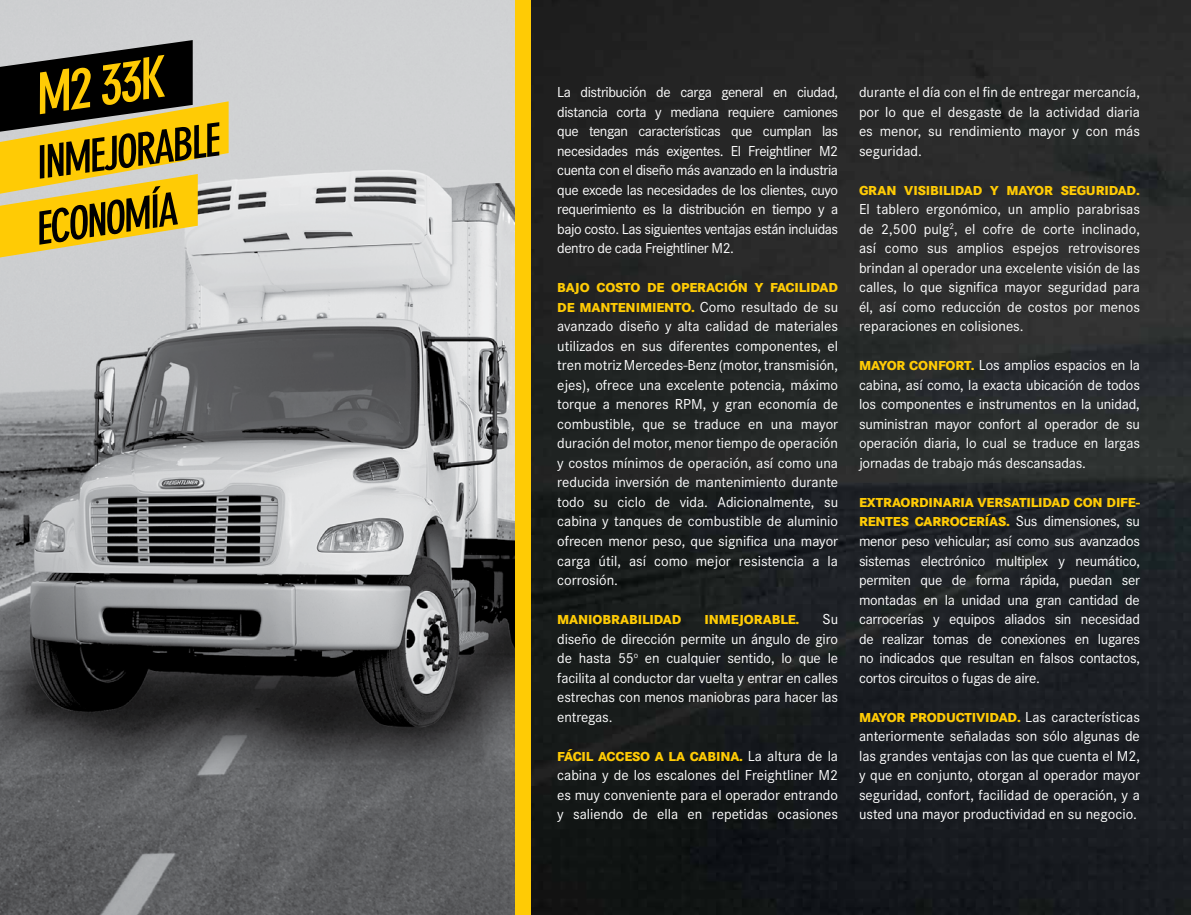
<style>
.page{position:relative;width:1191px;height:915px;background:#fff}
.page>*{position:absolute;margin:0;border:0;box-sizing:border-box;transform-origin:0 0}
.t1{font:italic 700 condensed 56.1px "DIN Neuzeit Grotesk Std";color:#ffcb05}
.t2{font:700 condensed 44.7px "DIN Neuzeit Grotesk Std";color:#000}
.t3{font:italic 700 condensed 44.55px "DIN Neuzeit Grotesk Std";color:#000}
.t4{font:15px/19.5px "Corporate S";color:#fff;text-align:justify}
.t5{font:800 13.5px/19.5px "Corporate S";letter-spacing:-.01em;color:#ffcb05}
.s1{font-weight:800;font-size:13.5px;color:#ffcb05}
.s2{font-weight:400;font-size:15px;color:#fff}
</style>
<div class="page">
<img style="left:531px;top:0;width:660px;height:914px">
<img style="left:0;top:0;width:516px;height:914px">
<svg style="left:0;top:40px;width:229px;height:217px;background:#af9841"></svg>
<div style="left:516px;top:0;width:15px;height:914px;background:#ffcb05"></div>
<h1 class="t1" style="left:29px;top:63px;width:132px;rotate:-8deg">M2 33K</h1>
<h2 class="t2" style="left:32px;top:137px;width:187px;rotate:-7deg">INMEJORABLE</h2>
<h3 class="t3" style="left:31px;top:203px;width:145px;rotate:-8deg">ECONOMÍA</h3>
<p class="t4" style="left:557px;top:82px;width:282px">La distribución de carga general en ciudad, distancia corta y mediana requiere camiones que tengan características que cumplan las necesidades más exigentes. El Freightliner M2 cuenta con el diseño más avanzado en la industria que excede las necesidades de los clientes, cuyo requerimiento es la distribución en tiempo y a bajo costo. Las siguientes ventajas están incluidas dentro de cada Freightliner M2.</p>
<p class="t5" style="left:557px;top:278px;width:282px">BAJO COSTO DE OPERACIÓN Y FACILIDAD</p>
<p class="t4" style="left:557px;top:297px;width:282px"><span class="s1">DE MANTENIMIENTO.</span> Como resultado de su avanzado diseño y alta calidad de materiales utilizados en sus diferentes componentes, el tren motriz Mercedes-Benz (motor, transmisión, ejes), ofrece una excelente potencia, máximo torque a menores RPM, y gran economía de combustible, que se traduce en una mayor duración del motor, menor tiempo de operación y costos mínimos de operación, así como una reducida inversión de mantenimiento durante todo su ciclo de vida. Adicionalmente, su cabina y tanques de combustible de aluminio ofrecen menor peso, que significa una mayor carga útil, así como mejor resistencia a la corrosión.</p>
<p class="t5" style="left:557px;top:609px;width:126px">MANIOBRABILIDAD</p>
<p class="t5" style="left:704px;top:609px;width:96px">INMEJORABLE.</p>
<p class="t4" style="left:557px;top:609px;width:282px;text-indent:265px">Su diseño de dirección permite un ángulo de giro de hasta 55<sup>o</sup> en cualquier sentido, lo que le facilita al conductor dar vuelta y entrar en calles estrechas con menos maniobras para hacer las entregas.</p>
<p class="t5" style="left:557px;top:746px;width:282px">FÁCIL ACCESO A LA CABINA. <span class="s2">La altura de la</span></p>
<p class="t4" style="left:557px;top:765px;width:282px">cabina y de los escalones del Freightliner M2 es muy conveniente para el operador entrando y saliendo de ella en repetidas ocasiones</p>
<p class="t4" style="left:859px;top:82px;width:282px">durante el día con el fin de entregar mercancía, por lo que el desgaste de la actividad diaria es menor, su rendimiento mayor y con más seguridad.</p>
<p class="t5" style="left:859px;top:180px;width:282px">GRAN VISIBILIDAD Y MAYOR SEGURIDAD.</p>
<p class="t4" style="left:859px;top:199px;width:282px">El tablero ergonómico, un amplio parabrisas de 2,500 pulg<sup>2</sup>, el cofre de corte inclinado, así como sus amplios espejos retrovisores brindan al operador una excelente visión de las calles, lo que significa mayor seguridad para él, así como reducción de costos por menos reparaciones en colisiones.</p>
<p class="t4" style="left:859px;top:355px;width:282px"><span class="s1">MAYOR CONFORT.</span> Los amplios espacios en la cabina, así como, la exacta ubicación de todos los componentes e instrumentos en la unidad, suministran mayor confort al operador de su operación diaria, lo cual se traduce en largas jornadas de trabajo más descansadas.</p>
<p class="t5" style="left:859px;top:492px;width:282px">EXTRAORDINARIA VERSATILIDAD CON DIFE-<br>RENTES CARROCERÍAS. <span class="s2">Sus dimensiones, su</span></p>
<p class="t4" style="left:859px;top:531px;width:282px">menor peso vehicular; así como sus avanzados sistemas electrónico multiplex y neumático, permiten que de forma rápida, puedan ser montadas en la unidad una gran cantidad de carrocerías y equipos aliados sin necesidad de realizar tomas de conexiones en lugares no indicados que resultan en falsos contactos, cortos circuitos o fugas de aire.</p>
<p class="t5" style="left:859px;top:707px;width:282px">MAYOR PRODUCTIVIDAD. <span class="s2">Las características</span></p>
<p class="t4" style="left:859px;top:726px;width:282px">anteriormente señaladas son sólo algunas de las grandes ventajas con las que cuenta el M2, y que en conjunto, otorgan al operador mayor seguridad, confort, facilidad de operación, y a usted una mayor productividad en su negocio.</p>
</div>
